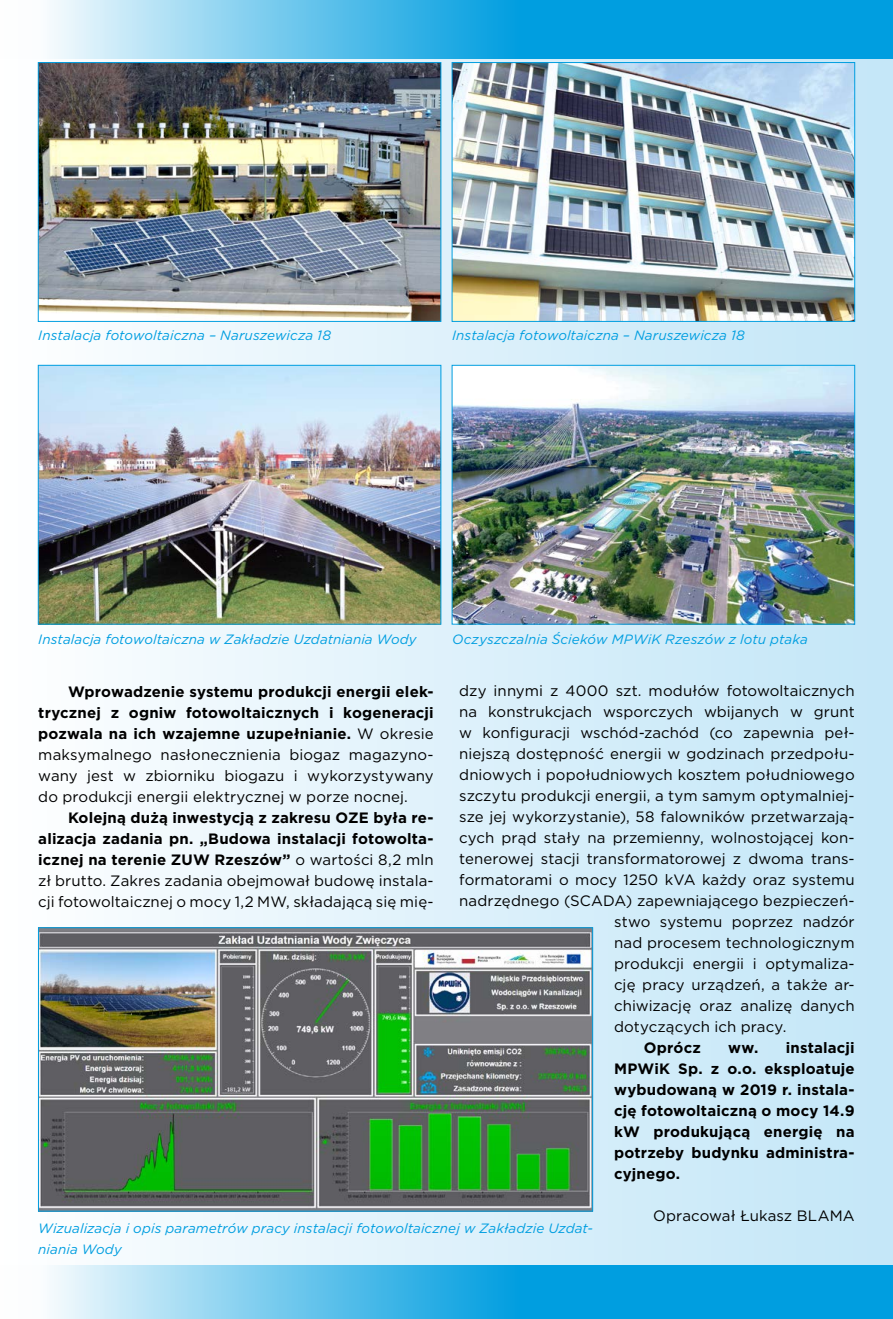
<style>
.page{position:relative;width:893px;height:1319px;background:#fff}
.page>*{position:absolute;margin:0;border:0;box-sizing:border-box;transform-origin:0 0}
.t1{font:15px/21px "Gotham";letter-spacing:.005em;color:#000;text-align:justify}
.t2{font:700 15px/21px "Gotham";letter-spacing:.01em;color:#000;text-align:justify}
.t3{font:italic 13.5px/21px "Gotham";letter-spacing:.005em;color:#009ee0}
.s1{font-weight:700}
.s2{font-weight:400}
</style>
<div class="page">
<div style="left:0;top:0;width:893px;height:1318px;background:linear-gradient(to right,#fcfdfe,#c0e5f7)"></div>
<svg style="left:0;top:1265px;width:893px;height:53px"></svg>
<svg style="left:0;top:0;width:893px;height:58px"></svg>
<img style="left:40px;top:64px;width:399px;height:255px">
<div style="left:38px;top:62px;width:403px;height:259px;border:1px solid #009ee0"></div>
<img style="left:40px;top:367px;width:399px;height:255px">
<div style="left:38px;top:365px;width:403px;height:259px;border:1px solid #009ee0"></div>
<img style="left:454px;top:64px;width:399px;height:255px">
<div style="left:452px;top:62px;width:403px;height:259px;border:1px solid #009ee0"></div>
<img style="left:454px;top:367px;width:399px;height:255px">
<div style="left:452px;top:365px;width:403px;height:259px;border:1px solid #009ee0"></div>
<img style="left:40px;top:929px;width:551px;height:280px">
<div style="left:38px;top:927px;width:555px;height:284px;border:1px solid #009ee0"></div>
<p class="t3" style="left:38px;top:324px;width:294px">Instalacja fotowoltaiczna – Naruszewicza 18</p>
<p class="t3" style="left:452px;top:324px;width:294px">Instalacja fotowoltaiczna – Naruszewicza 18</p>
<p class="t3" style="left:38px;top:628px;width:380px">Instalacja fotowoltaiczna w Zakładzie Uzdatniania Wody</p>
<p class="t3" style="left:452px;top:628px;width:357px">Oczyszczalnia Ścieków MPWiK Rzeszów z lotu ptaka</p>
<p class="t1" style="left:459px;top:679px;width:397px">dzy innymi z 4000 szt. modułów fotowoltaicznych</p>
<p class="t1" style="left:459px;top:700px;width:397px">na konstrukcjach wsporczych wbijanych w grunt</p>
<p class="t1" style="left:459px;top:721px;width:397px">w konfiguracji wschód-zachód (co zapewnia peł-</p>
<p class="t1" style="left:459px;top:742px;width:397px">niejszą dostępność energii w godzinach przedpołu-</p>
<p class="t1" style="left:459px;top:763px;width:397px">dniowych i popołudniowych kosztem południowego</p>
<p class="t1" style="left:459px;top:784px;width:397px">szczytu produkcji energii, a tym samym optymalniej-</p>
<p class="t1" style="left:459px;top:805px;width:397px">sze jej wykorzystanie), 58 falowników przetwarzają-</p>
<p class="t1" style="left:459px;top:826px;width:397px">cych prąd stały na przemienny, wolnostojącej kon-</p>
<p class="t1" style="left:459px;top:847px;width:397px">tenerowej stacji transformatorowej z dwoma trans-</p>
<p class="t1" style="left:459px;top:868px;width:397px">formatorami o mocy 1250 kVA każdy oraz systemu</p>
<p class="t1" style="left:459px;top:889px;width:397px">nadrzędnego (SCADA) zapewniającego bezpieczeń-</p>
<p class="t1" style="left:614px;top:910px;width:242px">stwo systemu poprzez nadzór</p>
<p class="t1" style="left:614px;top:931px;width:242px">nad procesem technologicznym</p>
<p class="t1" style="left:614px;top:952px;width:242px">produkcji energii i optymaliza-</p>
<p class="t1" style="left:614px;top:973px;width:242px">cję pracy urządzeń, a także ar-</p>
<p class="t1" style="left:614px;top:994px;width:242px">chiwizację oraz analizę danych</p>
<p class="t1" style="left:614px;top:1015px;width:174px">dotyczących ich pracy.</p>
<p class="t2" style="left:644px;top:1036px;width:59px">Oprócz</p>
<p class="t1" style="left:38px;top:680px;width:397px;text-indent:30px"><span class="s1">Wprowadzenie systemu produkcji energii elek&shy;trycznej z ogniw fotowoltaicznych i kogeneracji pozwala na ich wzajemne uzupełnianie.</span> W okresie maksymalnego nasłonecznienia biogaz magazyno&shy;wany jest w zbiorniku biogazu i wykorzystywany do produkcji energii elektrycznej w porze nocnej.</p>
<p class="t2" style="left:38px;top:806px;width:397px;text-indent:30px">Kolejną dużą inwestycją z zakresu OZE była re&shy;alizacja zadania pn. „Budowa instalacji fotowolta&shy;icznej na terenie ZUW Rzeszów” <span class="s2">o wartości 8,2 mln zł brutto. Zakres zadania obejmował budowę instala&shy;cji fotowoltaicznej o mocy 1,2 MW, składającą się mię-</span></p>
<p class="t2" style="left:614px;top:1036px;width:242px;text-indent:114px">ww. instalacji MPWiK Sp. z o.o. eksploatuje wybudowaną w 2019 r. instala&shy;cję fotowoltaiczną o mocy 14.9 kW produkującą energię na potrzeby budynku administra&shy;cyjnego.</p>
<p class="t1" style="left:653px;top:1204px;width:203px">Opracował Łukasz BLAMA</p>
<p class="t3" style="left:38px;top:1216px;width:556px">Wizualizacja i opis parametrów pracy instalacji fotowoltaicznej w Zakładzie Uzdat&shy;niania Wody</p>
</div>
